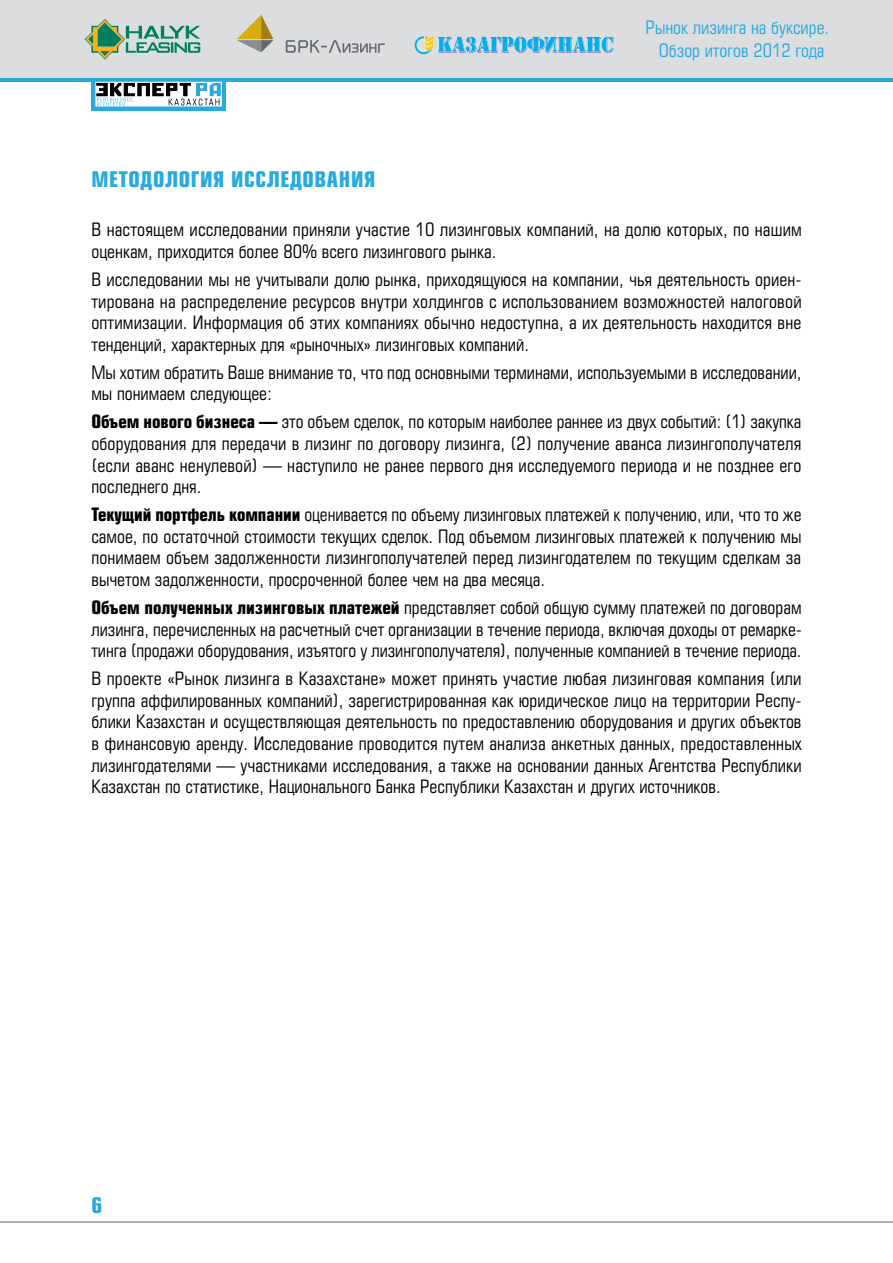
<style>
.page{position:relative;width:893px;height:1263px;background:#fff}
.page>*{position:absolute;margin:0;border:0;box-sizing:border-box;transform-origin:0 0}
.t1{font:700 21px "Europe Condensed C";letter-spacing:.11em;color:#27aae1}
.t2{font:18px/21.6px "Europe Condensed C";color:#000;text-align:justify}
.t3{font:18px/23.4px "Europe Condensed C";color:#27aae1;text-align:center}
.s1{font-weight:700}
</style>
<div class="page">
<div style="left:0;top:0;width:893px;height:79px;background:#dcddde"></div>
<hr style="left:0;top:78px;width:893px;height:4px;background:#27aae1">
<hr style="left:0;top:1221px;width:893px;height:2px;background:#939598">
<svg style="left:85px;top:19px;width:115px;height:41px"></svg>
<svg style="left:286px;top:40px;width:99px;height:13px"></svg>
<svg style="left:237px;top:15px;width:36px;height:37px"></svg>
<svg style="left:415px;top:35px;width:198px;height:19px"></svg>
<svg style="left:91px;top:81px;width:135px;height:29px"></svg>
<svg style="left:95px;top:82px;width:127px;height:24px"></svg>
<p class="t3" style="left:646px;top:15px;width:185px">Рынок лизинга на буксире.<br>Обзор итогов 2012 года</p>
<p class="t1" style="left:91px;top:165px;width:285px">Методология исследования</p>
<p class="t2" style="left:91px;top:219px;width:712px">В настоящем исследовании приняли участие 10 лизинговых компаний, на долю которых, по нашим оценкам, приходится более 80% всего лизингового рынка.</p>
<p class="t2" style="left:91px;top:268px;width:712px">В исследовании мы не учитывали долю рынка, приходящуюся на компании, чья деятельность ориен&shy;тирована на распределение ресурсов внутри холдингов с использованием возможностей налоговой оптимизации. Информация об этих компаниях обычно недоступна, а их деятельность находится вне тенденций, характерных для «рыночных» лизинговых компаний.</p>
<p class="t2" style="left:91px;top:361px;width:711px">Мы хотим обратить Ваше внимание то, что под основными терминами, используемыми в исследовании, мы понимаем следующее:</p>
<p class="t2" style="left:91px;top:411px;width:712px"><span class="s1">Объем нового бизнеса —</span> это объем сделок, по которым наиболее раннее из двух событий: (1) закупка оборудования для передачи в лизинг по договору лизинга, (2) получение аванса лизингополучателя (если аванс ненулевой) — наступило не ранее первого дня исследуемого периода и не позднее его последнего дня.</p>
<p class="t2" style="left:91px;top:503px;width:712px"><span class="s1">Текущий портфель компании</span> оценивается по объему лизинговых платежей к получению, или, что то же самое, по остаточной стоимости текущих сделок. Под объемом лизинговых платежей к получению мы понимаем объем задолженности лизингополучателей перед лизингодателем по текущим сделкам за вычетом задолженности, просроченной более чем на два месяца.</p>
<p class="t2" style="left:91px;top:596px;width:712px"><span class="s1">Объем полученных лизинговых платежей</span> представляет собой общую сумму платежей по договорам лизинга, перечисленных на расчетный счет организации в течение периода, включая доходы от ремарке&shy;тинга (продажи оборудования, изъятого у лизингополучателя), полученные компанией в течение периода.</p>
<p class="t2" style="left:91px;top:667px;width:712px">В проекте «Рынок лизинга в Казахстане» может принять участие любая лизинговая компания (или группа аффилированных компаний), зарегистрированная как юридическое лицо на территории Респу&shy;блики Казахстан и осуществляющая деятельность по предоставлению оборудования и других объектов в финансовую аренду. Исследование проводится путем анализа анкетных данных, предоставленных лизингодателями — участниками исследования, а также на основании данных Агентства Республики Казахстан по статистике, Национального Банка Республики Казахстан и других источников.</p>
<p class="t1" style="left:91px;top:1192px;width:12px">6</p>
</div>
